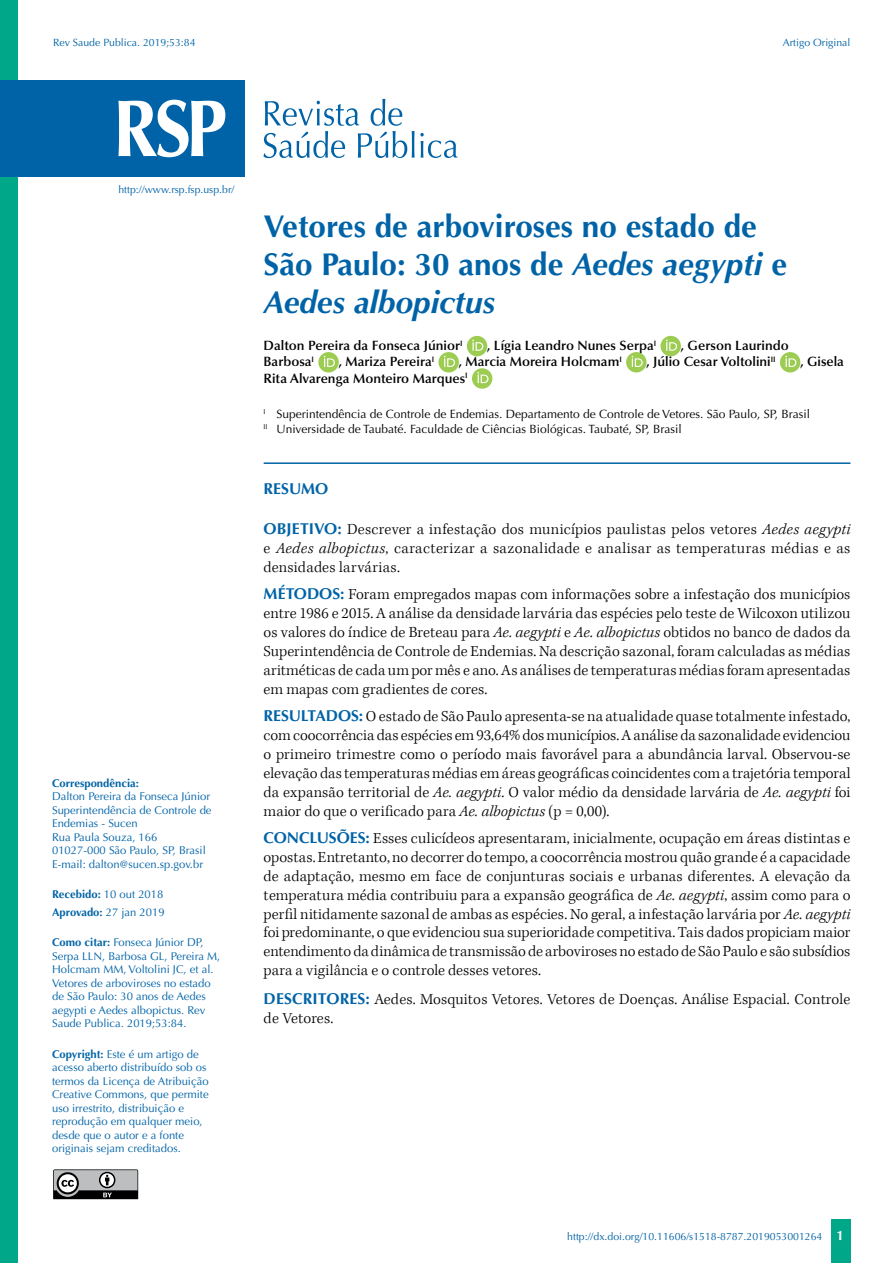
<style>
.page{position:relative;width:893px;height:1263px;background:#fff}
.page>*{position:absolute;margin:0;border:0;box-sizing:border-box;transform-origin:0 0}
.t1{font:700 31.5px/37.8px "Optima LT Std";color:#0063a7}
.t2{font:300 15.75px/18.9px "Kepler Std";letter-spacing:.01em;color:#000;text-align:justify}
.t3{font:700 15.75px "Optima LT Std";color:#0063a7}
.t4{font:600 13.5px "Optima LT Std";color:#000}
.t5{font:12px/14.4px "Optima LT Std";color:#000}
.t6{font:11.25px/13.5px "Optima LT Std";color:#0063a7}
.t7{font:700 11.25px/17.7px "Optima LT Std";color:#0063a7}
.t8{font:10.5px "Optima LT Std";color:#0063a7}
.s1{font-weight:400}
.s2{font-weight:700}
.s3{font-style:italic}
.s4{font-family:"Optima LT Std";font-weight:700;color:#0063a7}
.s5{font-weight:700;font-size:13.5px;color:#fff}
</style>
<div class="page">
<div style="left:831px;top:1220px;width:20px;height:43px;background:#00a788"></div>
<svg style="left:53px;top:1169px;width:85px;height:30px;background:#7e7f80"></svg>
<div style="left:0;top:0;width:18px;height:1263px;background:#00a788"></div>
<hr style="left:264px;top:462px;width:586px;height:2px;background:#0063a7">
<div style="left:467px;top:336px;width:20px;height:20px;background:#9ccc51;border-radius:50%"></div>
<svg style="left:472px;top:340px;width:11px;height:11px"></svg>
<div style="left:660px;top:336px;width:21px;height:20px;background:#9ccc51;border-radius:50%"></div>
<svg style="left:666px;top:340px;width:11px;height:11px"></svg>
<div style="left:318px;top:352px;width:21px;height:20px;background:#9ccc51;border-radius:50%"></div>
<svg style="left:324px;top:356px;width:11px;height:11px"></svg>
<div style="left:438px;top:352px;width:21px;height:20px;background:#9ccc51;border-radius:50%"></div>
<svg style="left:444px;top:356px;width:11px;height:11px"></svg>
<div style="left:626px;top:352px;width:20px;height:20px;background:#9ccc51;border-radius:50%"></div>
<svg style="left:632px;top:356px;width:11px;height:11px"></svg>
<div style="left:780px;top:352px;width:20px;height:20px;background:#9ccc51;border-radius:50%"></div>
<svg style="left:785px;top:356px;width:11px;height:11px"></svg>
<div style="left:472px;top:368px;width:20px;height:21px;background:#9ccc51;border-radius:50%"></div>
<svg style="left:477px;top:372px;width:11px;height:11px"></svg>
<svg style="left:263px;top:99px;width:195px;height:59px"></svg>
<div style="left:0;top:80px;width:244px;height:96px;background:#0063a7"></div>
<svg style="left:118px;top:100px;width:107px;height:57px"></svg>
<p class="t8" style="left:53px;top:36px;width:144px">Rev Saude Publica. 2019;53:84</p>
<p class="t8" style="left:783px;top:36px;width:69px">Artigo Original</p>
<p class="t8" style="left:118px;top:183px;width:117px">http://www.rsp.fsp.usp.br/</p>
<p class="t7" style="left:52px;top:774px;width:88px">Correspondência:</p>
<p class="t6" style="left:52px;top:790px;width:161px">Dalton Pereira da Fonseca Júnior<br>Superintendência de Controle de<br>Endemias - Sucen<br>Rua Paula Souza, 166<br>01027-000 São Paulo, SP, Brasil<br>E-mail: dalton@sucen.sp.gov.br</p>
<p class="t7" style="left:52px;top:886px;width:114px">Recebido: <span class="s1">10 out 2018<br></span>Aprovado: <span class="s1">27 jan 2019</span></p>
<p class="t6" style="left:52px;top:936px;width:170px"><span class="s2">Como citar:</span> Fonseca Júnior DP,<br>Serpa LLN, Barbosa GL, Pereira M,<br>Holcmam MM, Voltolini JC, et al.<br>Vetores de arboviroses no estado de São Paulo: 30 anos de Aedes aegypti e Aedes albopictus. Rev<br>Saude Publica. 2019;53:84.</p>
<p class="t6" style="left:52px;top:1047px;width:158px"><span class="s2">Copyright:</span> Este é um artigo de acesso aberto distribuído sob os termos da Licença de Atribuição<br>Creative Commons, que permite uso irrestrito, distribuição e reprodução em qualquer meio, desde que o autor e a fonte originais sejam creditados.</p>
<h1 class="t1" style="left:264px;top:208px;width:525px">Vetores de arboviroses no estado de<br>São Paulo: 30 anos de <span class="s3">Aedes aegypti</span> e<br><span class="s3">Aedes albopictus</span></h1>
<p class="t4" style="left:264px;top:338px;width:200px">Dalton Pereira da Fonseca Júnior<sup>I</sup></p>
<p class="t4" style="left:487px;top:338px;width:170px">, Lígia Leandro Nunes Serpa<sup>I</sup></p>
<p class="t4" style="left:681px;top:338px;width:109px">, Gerson Laurindo</p>
<p class="t4" style="left:264px;top:354px;width:52px">Barbosa<sup>I</sup></p>
<p class="t4" style="left:339px;top:354px;width:97px">, Mariza Pereira<sup>I</sup></p>
<p class="t4" style="left:459px;top:354px;width:164px">, Marcia Moreira Holcmam<sup>I</sup></p>
<p class="t4" style="left:646px;top:354px;width:131px">, Júlio Cesar Voltolini<sup>II</sup></p>
<p class="t4" style="left:800px;top:354px;width:45px">, Gisela</p>
<p class="t4" style="left:264px;top:370px;width:206px">Rita Alvarenga Monteiro Marques<sup>I</sup></p>
<p class="t5" style="left:264px;top:407px;width:548px"><sup>I</sup> Superintendência de Controle de Endemias. Departamento de Controle de Vetores. São Paulo, SP, Brasil<br><sup>II</sup> Universidade de Taubaté. Faculdade de Ciências Biológicas. Taubaté, SP, Brasil</p>
<p class="t3" style="left:264px;top:479px;width:66px">RESUMO</p>
<p class="t2" style="left:264px;top:520px;width:588px"><span class="s4">OBJETIVO:</span> Descrever a infestação dos municípios paulistas pelos vetores <span class="s3">Aedes aegypti </span>e <span class="s3">Aedes albopictus</span>, caracterizar a sazonalidade e analisar as temperaturas médias e as densidades larvárias.</p>
<p class="t2" style="left:264px;top:585px;width:588px"><span class="s4">MÉTODOS:</span> Foram empregados mapas com informações sobre a infestação dos municípios entre 1986 e 2015. A análise da densidade larvária das espécies pelo teste de Wilcoxon utilizou os valores do índice de Breteau para <span class="s3">Ae. aegypti</span> e <span class="s3">Ae. albopictus</span> obtidos no banco de dados da Superintendência de Controle de Endemias. Na descrição sazonal, foram calculadas as médias aritméticas de cada um por mês e ano. As análises de temperaturas médias foram apresentadas em mapas com gradientes de cores.</p>
<p class="t2" style="left:264px;top:707px;width:588px"><span class="s4">RESULTADOS:</span> O estado de São Paulo apresenta-se na atualidade quase totalmente infestado, com coocorrência das espécies em 93,64% dos municípios. A análise da sazonalidade evidenciou o primeiro trimestre como o período mais favorável para a abundância larval. Observou-se elevação das temperaturas médias em áreas geográficas coincidentes com a trajetória temporal da expansão territorial de <span class="s3">Ae. aegypti</span>. O valor médio da densidade larvária de <span class="s3">Ae. aegypti</span> foi maior do que o verificado para <span class="s3">Ae. albopictus</span> (p = 0,00).</p>
<p class="t2" style="left:264px;top:829px;width:588px"><span class="s4">CONCLUSÕES:</span> Esses culicídeos apresentaram, inicialmente, ocupação em áreas distintas e opostas. Entretanto, no decorrer do tempo, a coocorrência mostrou quão grande é a capacidade de adaptação, mesmo em face de conjunturas sociais e urbanas diferentes. A elevação da temperatura média contribuiu para a expansão geográfica de <span class="s3">Ae. aegypti</span>, assim como para o perfil nitidamente sazonal de ambas as espécies. No geral, a infestação larvária por <span class="s3">Ae. aegypti </span>foi predominante, o que evidenciou sua superioridade competitiva. Tais dados propiciam maior entendimento da dinâmica de transmissão de arboviroses no estado de São Paulo e são subsídios para a vigilância e o controle desses vetores.</p>
<p class="t2" style="left:264px;top:989px;width:588px;line-height:19.8px"><span class="s4">DESCRITORES:</span> Aedes. Mosquitos Vetores. Vetores de Doenças. Análise Espacial. Controle de Vetores.</p>
<p class="t8" style="left:567px;top:1230px;width:278px">http://dx.doi.org/10.11606/s1518-8787.2019053001264 <span class="s5">1</span></p>
</div>
